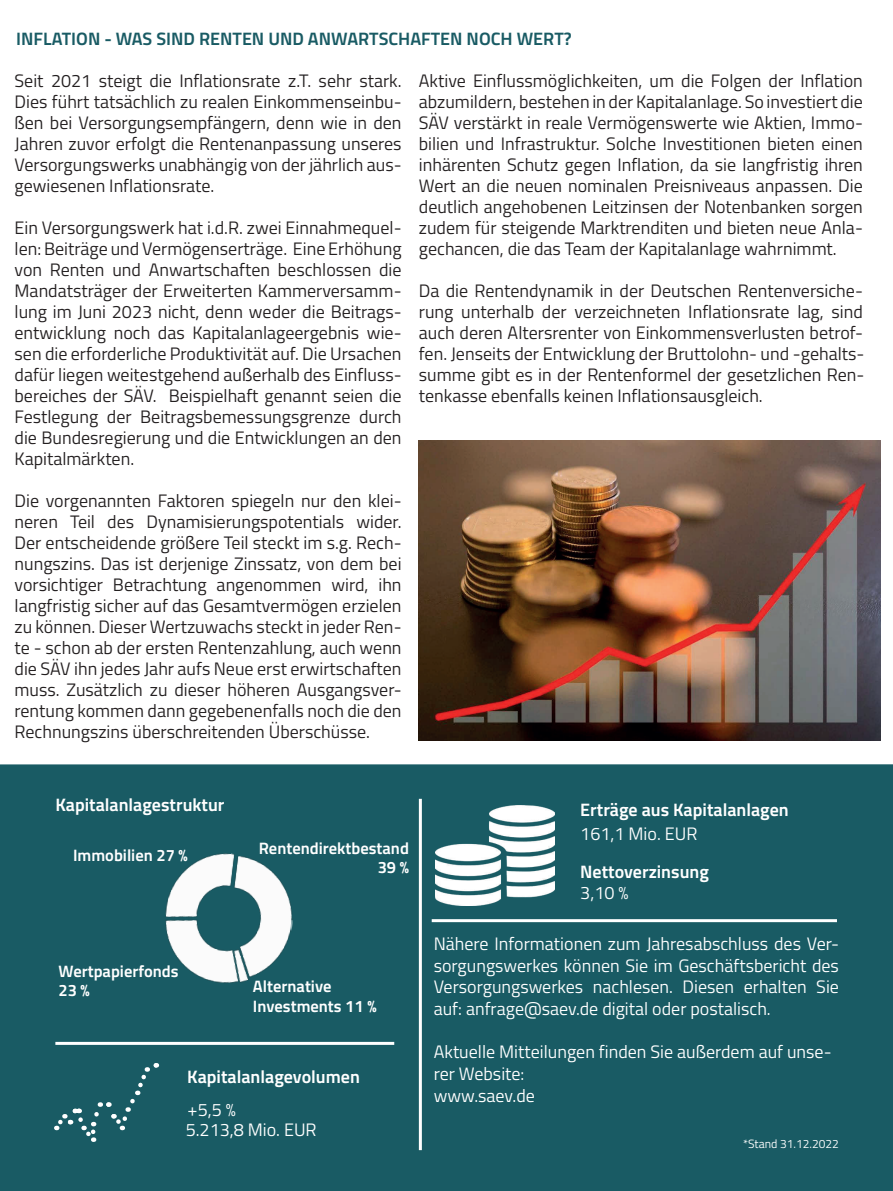
<style>
.page{position:relative;width:893px;height:1191px;background:#fff}
.page>*{position:absolute;margin:0;border:0;box-sizing:border-box;transform-origin:0 0}
.t1{font:18px/21px "Titillium Text";color:#231f20;text-align:justify}
.t2{font:18px/21.6px "Titillium Text";color:#fff}
.t3{font:700 18px "Titillium Text";color:#fff}
.t4{font:700 18px "Titillium Text";color:#195b64}
.t5{font:700 16.5px/19.5px "Titillium Text";color:#fff}
.t6{font:12px "Titillium Text";color:#fff}
</style>
<div class="page">
<div style="left:0;top:764px;width:893px;height:427px;background:#195b64"></div>
<svg style="left:54px;top:1063px;width:106px;height:79px"></svg>
<img style="left:165px;top:853px;width:128px;height:130px">
<img style="left:435px;top:806px;width:119px;height:99px">
<hr style="left:55px;top:1041px;width:339px;height:3px;background:#fff">
<hr style="left:419px;top:799px;width:3px;height:351px;background:#fff">
<hr style="left:432px;top:919px;width:405px;height:3px;background:#fff">
<img style="left:419px;top:440px;width:461px;height:300px">
<p class="t4" style="left:16px;top:25px;width:557px">INFLATION - WAS SIND RENTEN UND ANWARTSCHAFTEN NOCH WERT?</p>
<p class="t1" style="left:15px;top:69px;width:389px">Seit 2021 steigt die Inflationsrate z.T. sehr stark.<br>Dies führt tatsächlich zu realen Einkommenseinbu&shy;ßen bei Versorgungsempfängern, denn wie in den Jahren zuvor erfolgt die Rentenanpassung unseres Versorgungswerks unabhängig von der jährlich aus&shy;gewiesenen Inflationsrate.</p>
<p class="t1" style="left:15px;top:216px;width:388px">Ein Versorgungswerk hat i.d.R. zwei Einnahmequel&shy;len: Beiträge und Vermögenserträge. Eine Erhöhung von Renten und Anwartschaften beschlossen die Mandatsträger der Erweiterten Kammerversamm&shy;lung im Juni 2023 nicht, denn weder die Beitrags&shy;entwicklung noch das Kapitalanlageergebnis wie&shy;sen die erforderliche Produktivität auf. Die Ursachen dafür liegen weitestgehend außerhalb des Einfluss&shy;bereiches der SÄV. Beispielhaft genannt seien die Festlegung der Beitragsbemessungsgrenze durch die Bundesregierung und die Entwicklungen an den Kapitalmärkten.</p>
<p class="t1" style="left:15px;top:489px;width:389px">Die vorgenannten Faktoren spiegeln nur den klei&shy;neren Teil des Dynamisierungspotentials wider.<br>Der entscheidende größere Teil steckt im s.g. Rech&shy;nungszins. Das ist derjenige Zinssatz, von dem bei vorsichtiger Betrachtung angenommen wird, ihn langfristig sicher auf das Gesamtvermögen erzielen zu können. Dieser Wertzuwachs steckt in jeder Ren&shy;te - schon ab der ersten Rentenzahlung, auch wenn die SÄV ihn jedes Jahr aufs Neue erst erwirtschaften muss. Zusätzlich zu dieser höheren Ausgangsver&shy;rentung kommen dann gegebenenfalls noch die den Rechnungszins überschreitenden Überschüsse.</p>
<p class="t1" style="left:419px;top:69px;width:446px">Aktive Einflussmöglichkeiten, um die Folgen der Inflation abzumildern, bestehen in der Kapitalanlage. So investiert die SÄV verstärkt in reale Vermögenswerte wie Aktien, Immo&shy;bilien und Infrastruktur. Solche Investitionen bieten einen inhärenten Schutz gegen Inflation, da sie langfristig ihren Wert an die neuen nominalen Preisniveaus anpassen. Die deutlich angehobenen Leitzinsen der Notenbanken sorgen zudem für steigende Marktrenditen und bieten neue Anla&shy;gechancen, die das Team der Kapitalanlage wahrnimmt.</p>
<p class="t1" style="left:419px;top:279px;width:447px">Da die Rentendynamik in der Deutschen Rentenversiche&shy;rung unterhalb der verzeichneten Inflationsrate lag, sind auch deren Altersrenter von Einkommensverlusten betrof&shy;fen. Jenseits der Entwicklung der Bruttolohn- und -gehalts&shy;summe gibt es in der Rentenformel der gesetzlichen Ren&shy;tenkasse ebenfalls keinen Inflationsausgleich.</p>
<p class="t3" style="left:55px;top:790px;width:171px">Kapitalanlagestruktur</p>
<p class="t5" style="left:73px;top:844px;width:116px">Immobilien 27 %</p>
<p class="t5" style="left:259px;top:837px;width:152px;text-align:right">Rentendirektbestand<br>39 %</p>
<p class="t5" style="left:59px;top:960px;width:122px">Wertpapierfonds<br>23 %</p>
<p class="t5" style="left:253px;top:976px;width:125px">Alternative<br>Investments 11 %</p>
<p class="t3" style="left:187px;top:1063px;width:174px">Kapitalanlagevolumen</p>
<p class="t2" style="left:186px;top:1098px;width:133px;line-height:19.8px">+5,5 %<br>5.213,8 Mio. EUR</p>
<p class="t3" style="left:580px;top:796px;width:210px">Erträge aus Kapitalanlagen</p>
<p class="t2" style="left:580px;top:821px;width:119px">161,1 Mio. EUR</p>
<p class="t3" style="left:580px;top:858px;width:130px">Nettoverzinsung</p>
<p class="t2" style="left:580px;top:881px;width:50px">3,10 %</p>
<p class="t2" style="left:434px;top:932px;width:407px;text-align:justify">Nähere Informationen zum Jahresabschluss des Ver&shy;sorgungswerkes können Sie im Geschäftsbericht des Versorgungswerkes nachlesen. Diesen erhalten Sie auf: anfrage@saev.de digital oder postalisch.</p>
<p class="t2" style="left:434px;top:1040px;width:399px">Aktuelle Mitteilungen finden Sie außerdem auf unse&shy;rer Website:<br>www.saev.de</p>
<p class="t6" style="left:743px;top:1134px;width:97px">*Stand 31.12.2022</p>
</div>
